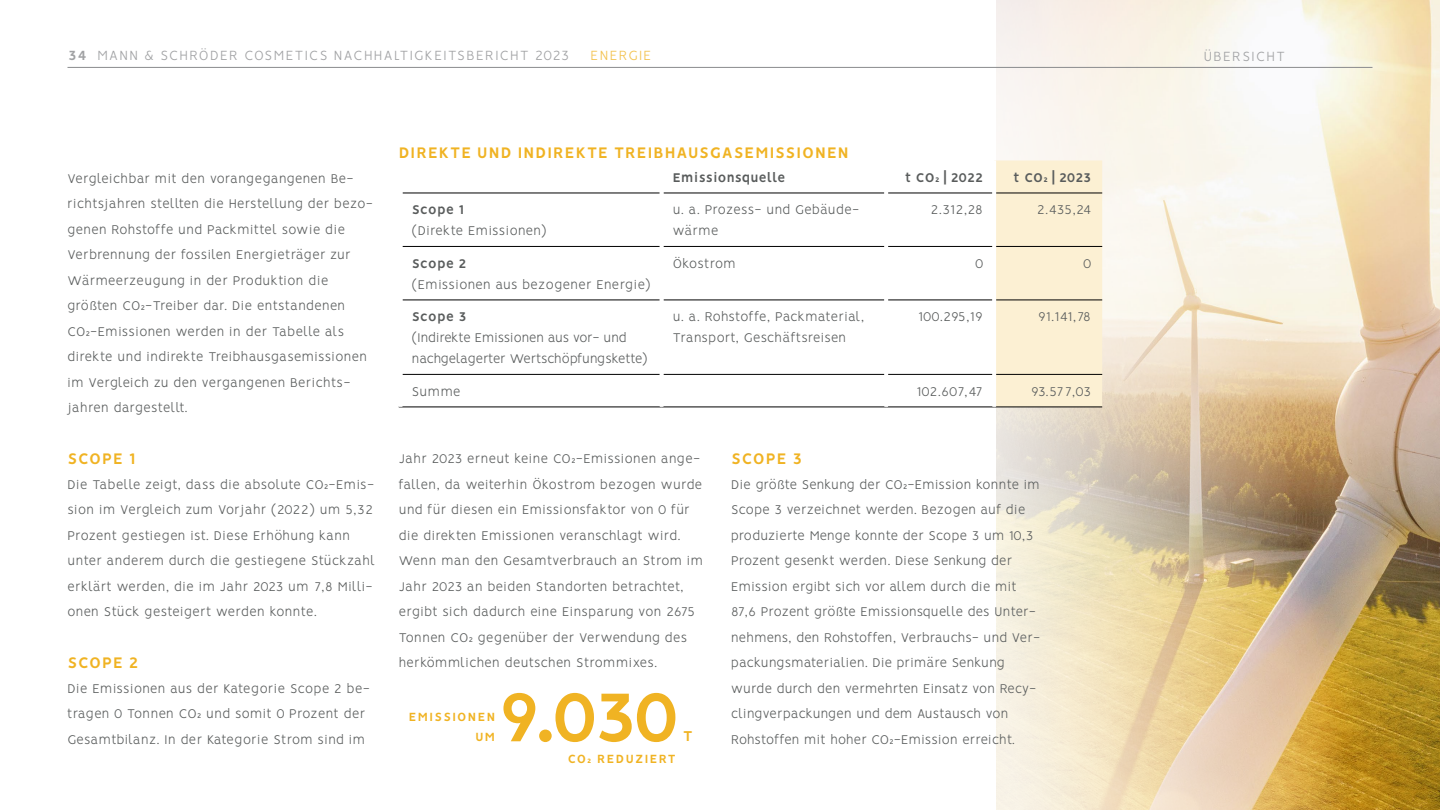
<style>
.page{position:relative;width:1440px;height:810px;background:#fff}
.page>*{position:absolute;margin:0;border:0;box-sizing:border-box;transform-origin:0 0}
.t1{font:700 77.78px "Vision";color:#f0b323}
.t2{font:700 17.25px "Vision";letter-spacing:.05em;color:#f0b323}
.t3{font:700 16.12px "Vision";color:#f0b323}
.t4{font:300 15px "Vision";letter-spacing:.09em;color:#a1a2a4}
.t5{font:300 15px "Vision";color:#f3c24f}
.t6{font:300 14.25px/25.5px "Vision";letter-spacing:.02em;color:#595c5c}
.t7{font:300 14.25px/21px "Vision";letter-spacing:-.01em;color:#595c5c}
.t8{font:700 14.25px "Vision";letter-spacing:.025em;color:#595c5c}
.t9{font:700 13.42px/19.9px "Vision";letter-spacing:.1em;color:#f0b323;text-align:right}
.s1{font-weight:700}
</style>
<div class="page">
<img style="left:997px;top:0;width:443px;height:810px">
<div style="left:996px;top:160px;width:106px;height:247px;background:#fcf0d3"></div>
<hr style="left:402px;top:193px;width:258px;height:1px;background:#000">
<hr style="left:663px;top:193px;width:221px;height:1px;background:#000">
<hr style="left:888px;top:193px;width:104px;height:1px;background:#000">
<hr style="left:996px;top:193px;width:106px;height:1px;background:#000">
<hr style="left:402px;top:246px;width:258px;height:1px;background:#000">
<hr style="left:663px;top:246px;width:221px;height:1px;background:#000">
<hr style="left:888px;top:246px;width:104px;height:1px;background:#000">
<hr style="left:996px;top:246px;width:106px;height:1px;background:#000">
<hr style="left:402px;top:300px;width:258px;height:1px;background:#000">
<hr style="left:663px;top:300px;width:221px;height:1px;background:#000">
<hr style="left:888px;top:300px;width:104px;height:1px;background:#000">
<hr style="left:996px;top:300px;width:106px;height:1px;background:#000">
<hr style="left:402px;top:374px;width:258px;height:1px;background:#000">
<hr style="left:663px;top:374px;width:221px;height:1px;background:#000">
<hr style="left:888px;top:374px;width:104px;height:1px;background:#000">
<hr style="left:996px;top:374px;width:106px;height:1px;background:#000">
<hr style="left:399px;top:407px;width:263px;height:1px;background:#000">
<hr style="left:662px;top:407px;width:224px;height:1px;background:#000">
<hr style="left:886px;top:407px;width:108px;height:1px;background:#000">
<hr style="left:994px;top:407px;width:108px;height:1px;background:#000">
<hr style="left:68px;top:67px;width:1304px;height:1px;background:#8a8b8d">
<p class="t4" style="left:69px;top:47px;width:502px"><span class="s1">34</span> MANN &amp; SCHRÖDER COSMETICS NACHHALTIGKEITSBERICHT 2023</p>
<p class="t5" style="left:591px;top:47px;width:19px">Energie</p>
<p class="t4" style="left:1204px;top:47px;width:83px">ÜBERSICHT</p>
<p class="t6" style="left:68px;top:167px;width:307px">Vergleichbar mit den vorangegangenen Be&shy;richtsjahren stellten die Herstellung der bezo&shy;genen Rohstoffe und Packmittel sowie die Verbrennung der fossilen Energieträger zur Wärmeerzeugung in der Produktion die größten CO₂-Treiber dar. Die entstandenen CO₂-Emissionen werden in der Tabelle als direkte und indirekte Treibhausgasemissionen im Vergleich zu den vergangenen Berichts&shy;jahren dargestellt.</p>
<p class="t2" style="left:68px;top:448px;width:69px">SCOPE 1</p>
<p class="t6" style="left:68px;top:473px;width:309px">Die Tabelle zeigt, dass die absolute CO₂-Emis&shy;sion im Vergleich zum Vorjahr (2022) um 5,32<br>Prozent gestiegen ist. Diese Erhöhung kann unter anderem durch die gestiegene Stückzahl erklärt werden, die im Jahr 2023 um 7,8 Milli&shy;onen Stück gesteigert werden konnte.</p>
<p class="t2" style="left:68px;top:652px;width:72px">SCOPE 2</p>
<p class="t6" style="left:68px;top:677px;width:304px">Die Emissionen aus der Kategorie Scope 2 be&shy;tragen 0 Tonnen CO₂ und somit 0 Prozent der<br>Gesamtbilanz. In der Kategorie Strom sind im</p>
<p class="t2" style="left:399px;top:142px;width:452px">DIREKTE UND INDIREKTE TREIBHAUSGASEMISSIONEN</p>
<p class="t8" style="left:673px;top:169px;width:114px">Emissionsquelle</p>
<p class="t8" style="left:905px;top:169px;width:79px">t CO₂ | 2022</p>
<p class="t8" style="left:1014px;top:169px;width:79px">t CO₂ | 2023</p>
<p class="t8" style="left:412px;top:201px;width:53px">Scope 1</p>
<p class="t6" style="left:412px;top:219px;width:136px">(Direkte Emissionen)</p>
<p class="t6" style="left:673px;top:201px;width:188px;line-height:21px">u. a. Prozess- und Gebäude&shy;wärme</p>
<p class="t6" style="left:931px;top:198px;width:54px">2.312,28</p>
<p class="t6" style="left:1037px;top:198px;width:55px">2.435,24</p>
<p class="t8" style="left:412px;top:255px;width:56px">Scope 2</p>
<p class="t6" style="left:412px;top:273px;width:240px">(Emissionen aus bezogener Energie)</p>
<p class="t8" style="left:412px;top:308px;width:56px">Scope 3</p>
<p class="t7" style="left:412px;top:329px;width:237px">(Indirekte Emissionen aus vor- und nachgelagerter Wertschöpfungskette)</p>
<p class="t6" style="left:673px;top:252px;width:64px">Ökostrom</p>
<p class="t6" style="left:975px;top:252px;width:9px">0</p>
<p class="t6" style="left:1083px;top:252px;width:9px">0</p>
<p class="t6" style="left:673px;top:308px;width:193px;line-height:21px">u. a. Rohstoffe, Packmaterial,<br>Transport, Geschäftsreisen</p>
<p class="t6" style="left:918px;top:305px;width:66px">100.295,19</p>
<p class="t6" style="left:1038px;top:305px;width:54px">91.141,78</p>
<p class="t6" style="left:412px;top:380px;width:50px">Summe</p>
<p class="t6" style="left:917px;top:380px;width:68px">102.607,47</p>
<p class="t6" style="left:1031px;top:380px;width:61px">93.577,03</p>
<p class="t6" style="left:399px;top:448px;width:306px">Jahr 2023 erneut keine CO₂-Emissionen ange&shy;fallen, da weiterhin Ökostrom bezogen wurde und für diesen ein Emissionsfaktor von 0 für die direkten Emissionen veranschlagt wird.<br>Wenn man den Gesamtverbrauch an Strom im Jahr 2023 an beiden Standorten betrachtet, ergibt sich dadurch eine Einsparung von 2675<br>Tonnen CO₂ gegenüber der Verwendung des herkömmlichen deutschen Strommixes.</p>
<p class="t2" style="left:731px;top:448px;width:72px">SCOPE 3</p>
<p class="t6" style="left:731px;top:473px;width:310px">Die größte Senkung der CO₂-Emission konnte im Scope 3 verzeichnet werden. Bezogen auf die produzierte Menge konnte der Scope 3 um 10,3<br>Prozent gesenkt werden. Diese Senkung der Emission ergibt sich vor allem durch die mit 87,6 Prozent größte Emissionsquelle des Unter&shy;nehmens, den Rohstoffen, Verbrauchs- und Ver&shy;packungsmaterialien. Die primäre Senkung wurde durch den vermehrten Einsatz von Recy&shy;clingverpackungen und dem Austausch von Rohstoffen mit hoher CO₂-Emission erreicht.</p>
<h1 class="t1" style="left:499px;top:671px;width:182px">9.030</h1>
<p class="t9" style="left:409px;top:709px;width:88px">EMISSIONEN<br>UM</p>
<p class="t3" style="left:683px;top:727px;width:11px">T</p>
<p class="t9" style="left:568px;top:750px;width:109px">CO₂ REDUZIERT</p>
</div>
